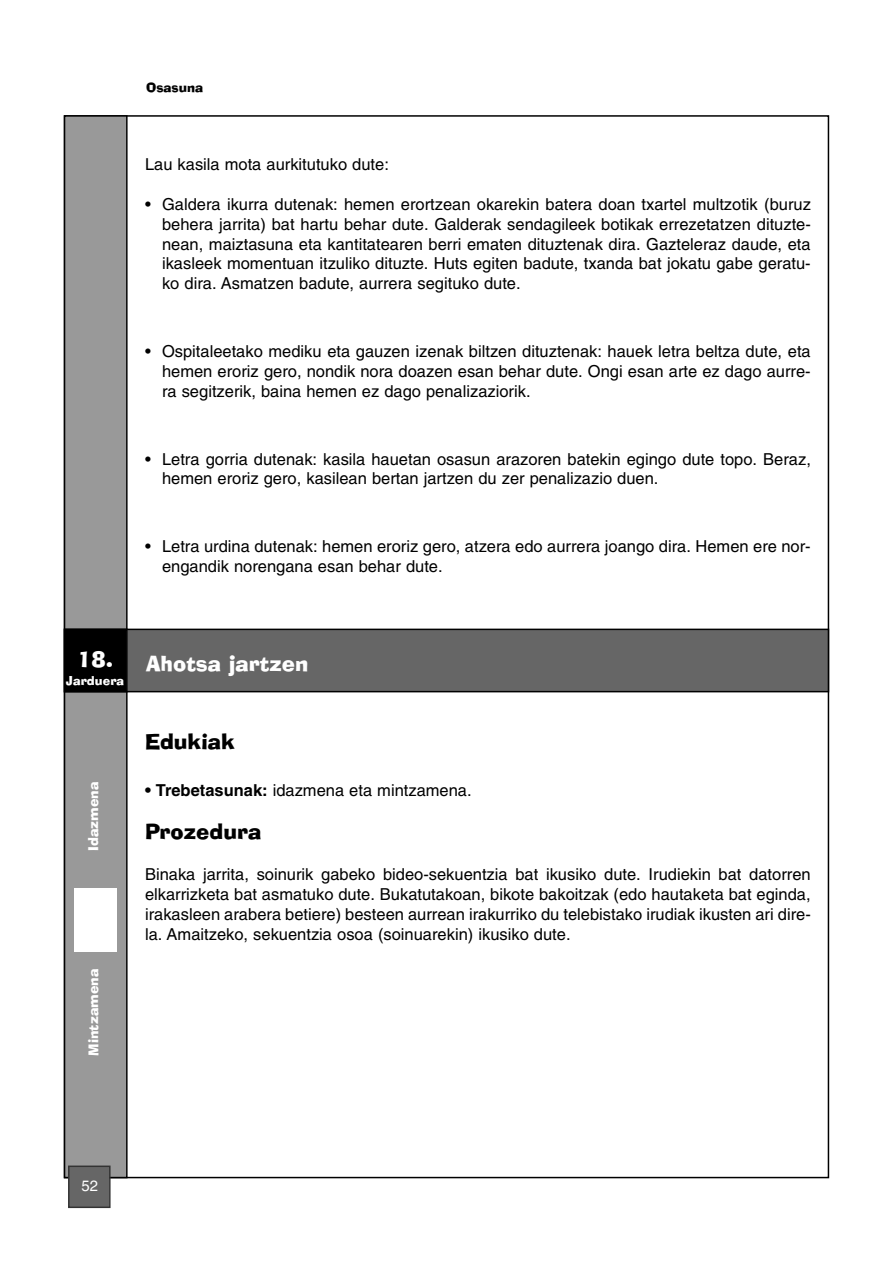
<style>
.page{position:relative;width:893px;height:1263px;background:#fff}
.page>*{position:absolute;margin:0;border:0;box-sizing:border-box;transform-origin:0 0}
.t1{font:21px "Ad Lib BT";color:#fff}
.t2{font:21px "Ad Lib BT";color:#000}
.t3{font:16.5px/19.8px "Helvetica";color:#000;text-align:justify}
.t4{font:15px "Helvetica";color:#fff}
.t5{font:13.5px "Ad Lib BT";color:#fff}
.t6{font:12.75px "Ad Lib BT";color:#000}
.t7{font:12px "Ad Lib BT";color:#fff}
.s1{font-weight:700}
</style>
<div class="page">
<div style="left:65px;top:117px;width:61px;height:1060px;background:#999"></div>
<div style="left:64px;top:115px;width:64px;height:1063px;border:2px solid #000"></div>
<div style="left:70px;top:1167px;width:39px;height:39px;background:#666"></div>
<div style="left:68px;top:1165px;width:43px;height:43px;border:2px solid #333"></div>
<div style="left:74px;top:888px;width:43px;height:64px;background:#fff"></div>
<div style="left:65px;top:630px;width:763px;height:61px;background:#666"></div>
<div style="left:64px;top:629px;width:765px;height:63px;border:2px solid #000"></div>
<div style="left:65px;top:630px;width:61px;height:61px;background:#000"></div>
<div style="left:64px;top:629px;width:64px;height:63px;border:2px solid #000"></div>
<p class="t6" style="left:146px;top:82px;width:59px">Osasuna</p>
<p class="t3" style="left:145px;top:156px;width:245px">Lau kasila mota aurkitutuko dute:</p>
<p class="t3" style="left:162px;top:196px;width:650px;text-indent:-17px">• Galdera ikurra dutenak: hemen erortzean okarekin batera doan txartel multzotik (buruz behera jarrita) bat hartu behar dute. Galderak sendagileek botikak errezetatzen dituzte&shy;nean, maiztasuna eta kantitatearen berri ematen dituztenak dira. Gazteleraz daude, eta ikasleek momentuan itzuliko dituzte. Huts egiten badute, txanda bat jokatu gabe geratu&shy;ko dira. Asmatzen badute, aurrera segituko dute.</p>
<p class="t3" style="left:162px;top:343px;width:650px;text-indent:-17px">• Ospitaleetako mediku eta gauzen izenak biltzen dituztenak: hauek letra beltza dute, eta hemen eroriz gero, nondik nora doazen esan behar dute. Ongi esan arte ez dago aurre&shy;ra segitzerik, baina hemen ez dago penalizaziorik.</p>
<p class="t3" style="left:162px;top:450px;width:650px;text-indent:-17px">• Letra gorria dutenak: kasila hauetan osasun arazoren batekin egingo dute topo. Beraz, hemen eroriz gero, kasilean bertan jartzen du zer penalizazio duen.</p>
<p class="t3" style="left:162px;top:538px;width:650px;text-indent:-17px">• Letra urdina dutenak: hemen eroriz gero, atzera edo aurrera joango dira. Hemen ere nor&shy;engandik norengana esan behar dute.</p>
<p class="t1" style="left:77px;top:655px;width:233px">18. Ahotsa jartzen</p>
<p class="t7" style="left:66px;top:676px;width:60px">Jarduera</p>
<p class="t5" style="left:88px;top:851px;width:71px;rotate:-90deg">Idazmena</p>
<p class="t5" style="left:88px;top:1056px;width:89px;rotate:-90deg">Mintzamena</p>
<p class="t2" style="left:145px;top:733px;width:91px">Edukiak</p>
<p class="t3" style="left:145px;top:781px;width:328px"><span class="s1">• Trebetasunak:</span> idazmena eta mintzamena.</p>
<p class="t2" style="left:145px;top:823px;width:118px">Prozedura</p>
<p class="t3" style="left:145px;top:866px;width:667px">Binaka jarrita, soinurik gabeko bideo-sekuentzia bat ikusiko dute. Irudiekin bat datorren elkarrizketa bat asmatuko dute. Bukatutakoan, bikote bakoitzak (edo hautaketa bat eginda, irakasleen arabera betiere) besteen aurrean irakurriko du telebistako irudiak ikusten ari dire&shy;la. Amaitzeko, sekuentzia osoa (soinuarekin) ikusiko dute.</p>
<p class="t4" style="left:82px;top:1180px;width:18px">52</p>
</div>
